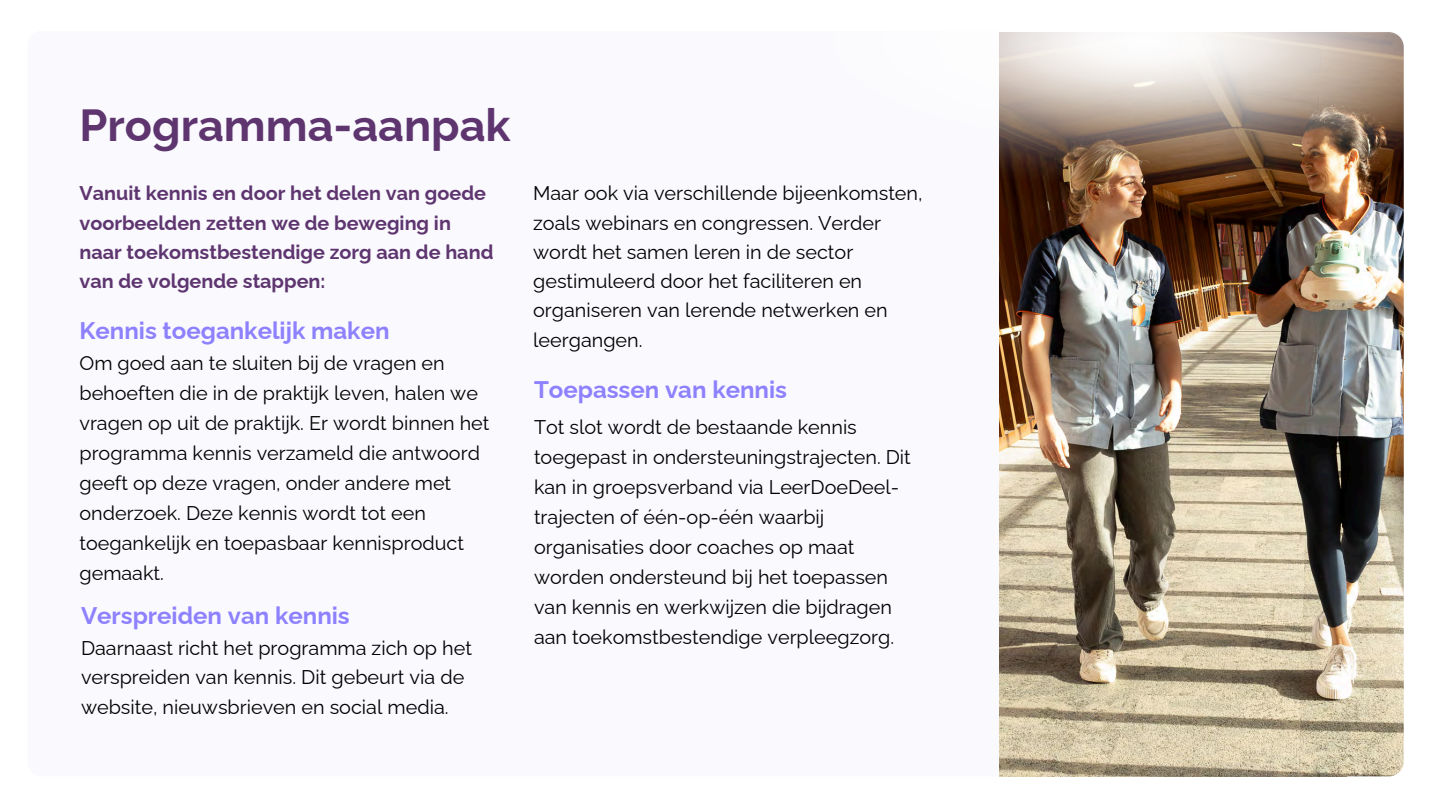
<style>
.page{position:relative;width:1440px;height:810px;background:#fff}
.page>*{position:absolute;margin:0;border:0;box-sizing:border-box;transform-origin:0 0}
.t1{font:700 45px "Raleway";color:#5e356f}
.t2{font:700 24px "Raleway";color:#8e81fd}
.t3{font:19.8px/30px "Raleway";color:#000}
.t4{font:700 19.8px/29.2px "Raleway";color:#5e356f}
</style>
<div class="page">
<img style="left:999px;top:193px;width:70px;height:583px">
<img style="left:1058px;top:32px;width:346px;height:744px;border-radius:15px">
<img style="left:999px;top:32px;width:405px;height:161px">
<h2 class="t1" style="left:80px;top:99px;width:433px">Programma-aanpak</h2>
<p class="t4" style="left:80px;top:179px;width:415px">Vanuit kennis en door het delen van goede voorbeelden zetten we de beweging in naar toekomstbestendige zorg aan de hand van de volgende stappen:</p>
<p class="t2" style="left:80px;top:317px;width:312px">Kennis toegankelijk maken</p>
<h3 class="t3" style="left:80px;top:348px;width:412px">Om goed aan te sluiten bij de vragen en behoeften die in de praktijk leven, halen we vragen op uit de praktijk. Er wordt binnen het programma kennis verzameld die antwoord geeft op deze vragen, onder andere met onderzoek. Deze kennis wordt tot een toegankelijk en toepasbaar kennisproduct gemaakt.</h3>
<p class="t2" style="left:81px;top:601px;width:270px">Verspreiden van kennis</p>
<h2 class="t3" style="left:81px;top:633px;width:393px;line-height:29.2px">Daarnaast richt het programma zich op het verspreiden van kennis. Dit gebeurt via de website, nieuwsbrieven en social media.</h2>
<p class="t3" style="left:533px;top:179px;width:391px;line-height:29.2px">Maar ook via verschillende bijeenkomsten, zoals webinars en congressen. Verder wordt het samen leren in de sector gestimuleerd door het faciliteren en organiseren van lerende netwerken en leergangen.</p>
<p class="t2" style="left:534px;top:376px;width:255px">Toepassen van kennis</p>
<h2 class="t3" style="left:534px;top:412px;width:378px">Tot slot wordt de bestaande kennis toegepast in ondersteuningstrajecten. Dit kan in groepsverband via LeerDoeDeel&shy;trajecten of één-op-één waarbij organisaties door coaches op maat worden ondersteund bij het toepassen van kennis en werkwijzen die bijdragen aan toekomstbestendige verpleegzorg.</h2>
</div>
